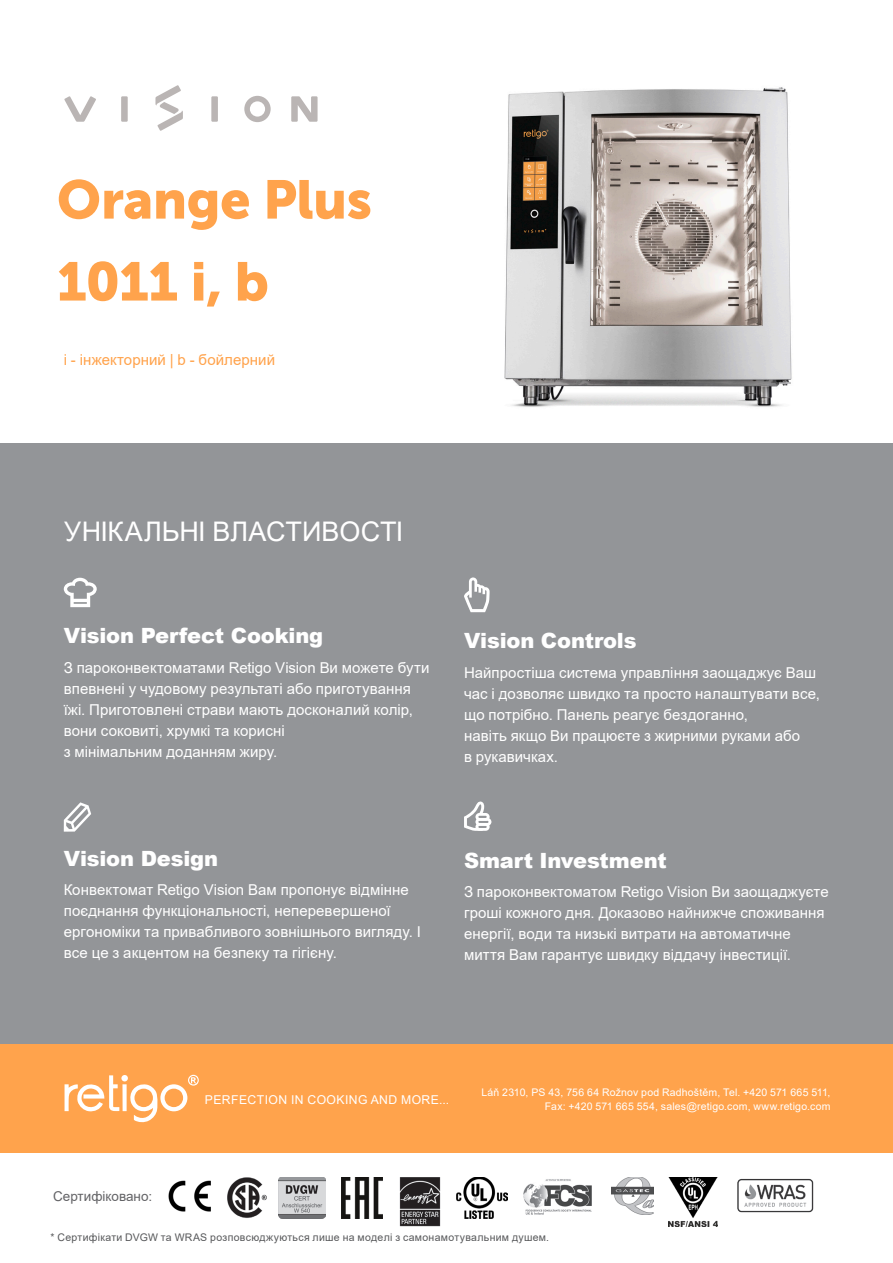
<style>
.page{position:relative;width:893px;height:1263px;background:#fff}
.page>*{position:absolute;margin:0;border:0;box-sizing:border-box;transform-origin:0 0}
.t1{font:54px "Museo Sans 900";letter-spacing:-.015em;color:#ffa34c}
.t2{font:27px "Arial";color:#fff}
.t3{font:900 21px "Arial";letter-spacing:-.01em;color:#fff}
.Podnadpis{font:15px/21px "Arial";letter-spacing:.005em;color:#fff}
.Podnadpis-2{font:15px "Arial";letter-spacing:.005em;color:#ffa34c}
.t4{font:13.5px "Arial";color:#636366}
.t5{font:12.15px "Arial";letter-spacing:.035em;color:#fff}
.t6{font:10.5px/13.5px "Arial";letter-spacing:.02em;color:#fff;text-align:right}
.t7{font:10.5px "Arial";letter-spacing:.03em;color:#57585a}
</style>
<div class="page">
<div style="left:0;top:1043px;width:893px;height:109px;background:#ffa34c"></div>
<svg style="left:65px;top:1075px;width:134px;height:48px"></svg>
<img style="left:168px;top:1180px;width:43px;height:32px">
<img style="left:227px;top:1177px;width:40px;height:41px">
<img style="left:279px;top:1177px;width:46px;height:41px">
<img style="left:341px;top:1177px;width:42px;height:41px">
<img style="left:399px;top:1177px;width:42px;height:49px">
<img style="left:523px;top:1179px;width:69px;height:36px">
<img style="left:612px;top:1177px;width:41px;height:37px">
<img style="left:668px;top:1177px;width:49px;height:49px">
<img style="left:456px;top:1177px;width:51px;height:41px">
<img style="left:737px;top:1178px;width:77px;height:35px">
<div style="left:0;top:443px;width:893px;height:600px;background:#939598"></div>
<svg style="left:244px;top:96px;width:27px;height:26px"></svg>
<svg style="left:155px;top:85px;width:28px;height:46px"></svg>
<svg style="left:64px;top:96px;width:32px;height:26px"></svg>
<div style="left:211px;top:96px;width:7px;height:26px;background:#bab5b4"></div>
<div style="left:121px;top:96px;width:7px;height:26px;background:#bab5b4"></div>
<svg style="left:291px;top:96px;width:27px;height:26px"></svg>
<img style="left:504px;top:87px;width:288px;height:320px">
<svg style="left:64px;top:578px;width:33px;height:29px"></svg>
<svg style="left:64px;top:802px;width:27px;height:30px"></svg>
<svg style="left:464px;top:577px;width:26px;height:35px"></svg>
<svg style="left:464px;top:801px;width:27px;height:30px"></svg>
<h1 class="t1" style="left:57px;top:169px;width:317px">Orange Plus</h1>
<h1 class="t1" style="left:57px;top:251px;width:213px">1011 i, b</h1>
<p class="Podnadpis-2" style="left:64px;top:350px;width:213px">i - інжекторний | b - бойлерний</p>
<h2 class="t2" style="left:64px;top:513px;width:341px">УНІКАЛЬНІ ВЛАСТИВОСТІ</h2>
<h3 class="t3" style="left:64px;top:620px;width:261px">Vision Perfect Cooking</h3>
<p class="Podnadpis" style="left:64px;top:657px;width:367px">З пароконвектоматами Retigo Vision Ви можете бути впевнені у чудовому результаті або приготування їжі. Приготовлені страви мають досконалий колір,</p>
<p class="Podnadpis" style="left:64px;top:720px;width:222px">вони соковиті, хрумкі та корисні</p>
<p class="Podnadpis" style="left:64px;top:741px;width:215px">з мінімальним доданням жиру.</p>
<h3 class="t3" style="left:64px;top:843px;width:156px">Vision Design</h3>
<p class="Podnadpis" style="left:64px;top:879px;width:359px">Конвектомат Retigo Vision Вам пропонує відмінне поєднання функціональності, неперевершеної ергономіки та привабливого зовнішнього вигляду. І все це з акцентом на безпеку та гігієну.</p>
<h3 class="t3" style="left:464px;top:625px;width:174px">Vision Controls</h3>
<p class="Podnadpis" style="left:464px;top:662px;width:354px">Найпростіша система управління заощаджує Ваш</p>
<p class="Podnadpis" style="left:464px;top:683px;width:357px">час і дозволяє швидко та просто налаштувати все,</p>
<p class="Podnadpis" style="left:464px;top:704px;width:285px">що потрібно. Панель реагує бездоганно,</p>
<p class="Podnadpis" style="left:464px;top:725px;width:338px">навіть якщо Ви працюєте з жирними руками або в рукавичках.</p>
<h3 class="t3" style="left:464px;top:845px;width:204px">Smart Investment</h3>
<p class="Podnadpis" style="left:464px;top:881px;width:366px">З пароконвектоматом Retigo Vision Ви заощаджуєте гроші кожного дня. Доказово найнижче споживання енергії, води та низькі витрати на автоматичне миття Вам гарантує швидку віддачу інвестиції.</p>
<p class="t5" style="left:205px;top:1091px;width:246px">PERFECTION IN COOKING AND MORE...</p>
<p class="t6" style="left:481px;top:1085px;width:351px">Láň 2310, PS 43, 756 64 Rožnov pod Radhoštěm, Tel. +420 571 665 511,<br>Fax: +420 571 665 554, sales@retigo.com, www.retigo.com</p>
<p class="t4" style="left:53px;top:1187px;width:101px">Сертифіковано:</p>
<p class="t7" style="left:51px;top:1230px;width:500px">* Сертифікати DVGW та WRAS розповсюджуються лише на моделі з самонамотувальним душем.</p>
</div>
